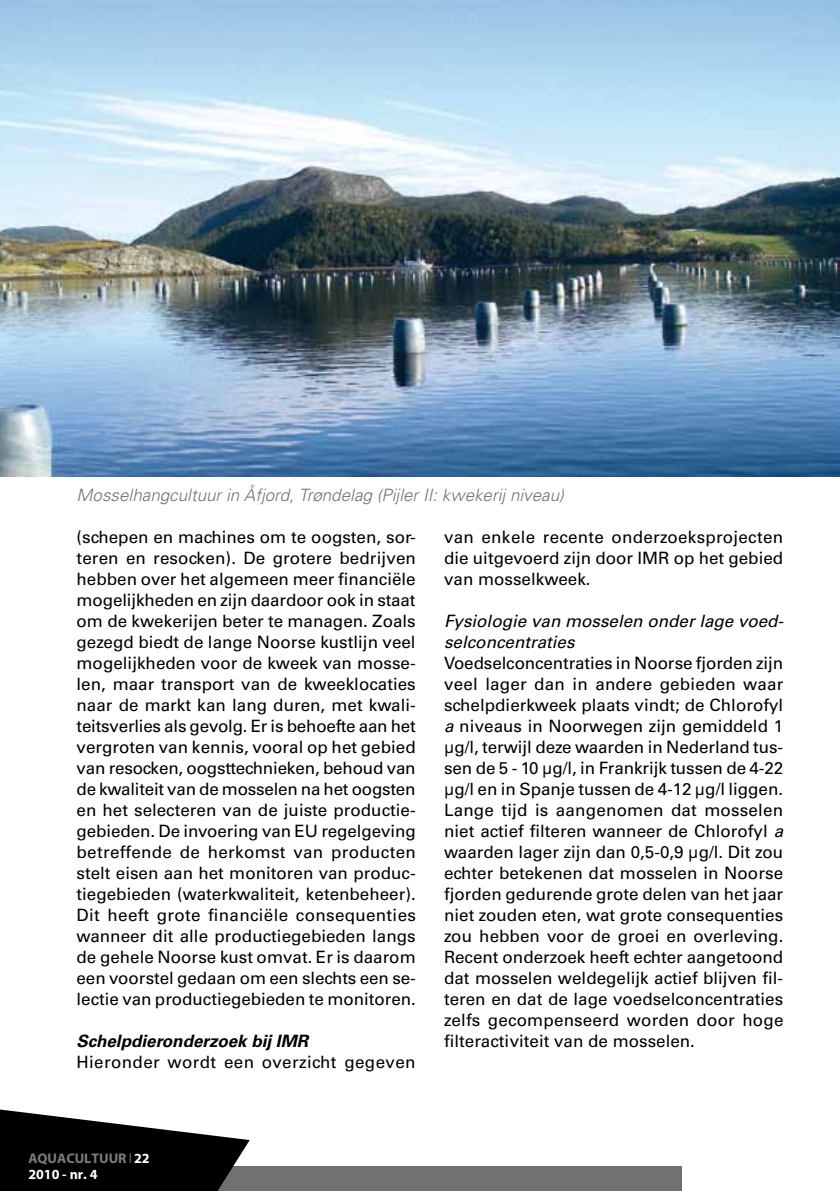
<style>
.page{position:relative;width:840px;height:1191px;background:#fff}
.page>*{position:absolute;margin:0;border:0;box-sizing:border-box;transform-origin:0 0}
.t1{font:17px/21px "Univers";color:#000;text-align:justify}
.t2{font:italic 300 17px "Univers";color:#707172}
.t3{font:italic 17px/21px "Univers";color:#000}
.t4{font:17px "Univers";letter-spacing:.02em;color:#000}
.t5{font:italic 700 17px "Univers";color:#000}
.t6{font:700 14px/16px "Myriad";color:#7b7c7e}
.s1{font-style:italic}
.s2{color:#fff}
</style>
<div class="page">
<div style="left:0;top:1166px;width:680px;height:25px;background:#707172"></div>
<svg style="left:0;top:1109px;width:249px;height:82px"></svg>
<div style="left:22px;top:1146px;width:142px;height:45px;background:#000"></div>
<img style="left:0;top:0;width:839px;height:476px">
<p class="t2" style="left:77px;top:484px;width:488px">Mosselhangcultuur in Åfjord, Trøndelag (Pijler II: kwekerij niveau)</p>
<p class="t1" style="left:76px;top:526px;width:341px">(schepen en machines om te oogsten, sor&shy;teren en resocken). De grotere bedrijven hebben over het algemeen meer financiële mogelijkheden en zijn daardoor ook in staat om de kwekerijen beter te managen. Zoals gezegd biedt de lange Noorse kustlijn veel mogelijkheden voor de kweek van mosse&shy;len, maar transport van de kweeklocaties naar de markt kan lang duren, met kwali&shy;teitsverlies als gevolg. Er is behoefte aan het vergroten van kennis, vooral op het gebied van resocken, oogsttechnieken, behoud van de kwaliteit van de mosselen na het oogsten en het selecteren van de juiste productie&shy;gebieden. De invoering van EU regelgeving betreffende de herkomst van producten stelt eisen aan het monitoren van produc&shy;tiegebieden (waterkwaliteit, ketenbeheer).<br>Dit heeft grote financiële consequenties wanneer dit alle productiegebieden langs de gehele Noorse kust omvat. Er is daarom een voorstel gedaan om een slechts een se&shy;lectie van productiegebieden te monitoren.</p>
<p class="t5" style="left:76px;top:1030px;width:233px">Schelpdieronderzoek bij IMR</p>
<p class="t4" style="left:76px;top:1051px;width:340px">Hieronder wordt een overzicht gegeven</p>
<p class="t1" style="left:444px;top:526px;width:340px">van enkele recente onderzoeksprojecten die uitgevoerd zijn door IMR op het gebied van mosselkweek.</p>
<p class="t3" style="left:444px;top:610px;width:341px">Fysiologie van mosselen onder lage voed&shy;selconcentraties</p>
<p class="t1" style="left:444px;top:652px;width:341px">Voedselconcentraties in Noorse fjorden zijn veel lager dan in andere gebieden waar schelpdierkweek plaats vindt; de Chlorofyl <span class="s1">a</span> niveaus in Noorwegen zijn gemiddeld 1 µg/l, terwijl deze waarden in Nederland tus&shy;sen de 5 - 10 µg/l, in Frankrijk tussen de 4-22 µg/l en in Spanje tussen de 4-12 µg/l liggen.<br>Lange tijd is aangenomen dat mosselen niet actief filteren wanneer de Chlorofyl <span class="s1">a </span>waarden lager zijn dan 0,5-0,9 µg/l. Dit zou echter betekenen dat mosselen in Noorse fjorden gedurende grote delen van het jaar niet zouden eten, wat grote consequenties zou hebben voor de groei en overleving.<br>Recent onderzoek heeft echter aangetoond dat mosselen weldegelijk actief blijven fil&shy;teren en dat de lage voedselconcentraties zelfs gecompenseerd worden door hoge filteractiviteit van de mosselen.</p>
<p class="t6" style="left:28px;top:1151px;width:123px">AQUACULTUUR ❘ <span class="s2">22<br>2010 - NR. 4</span></p>
</div>
